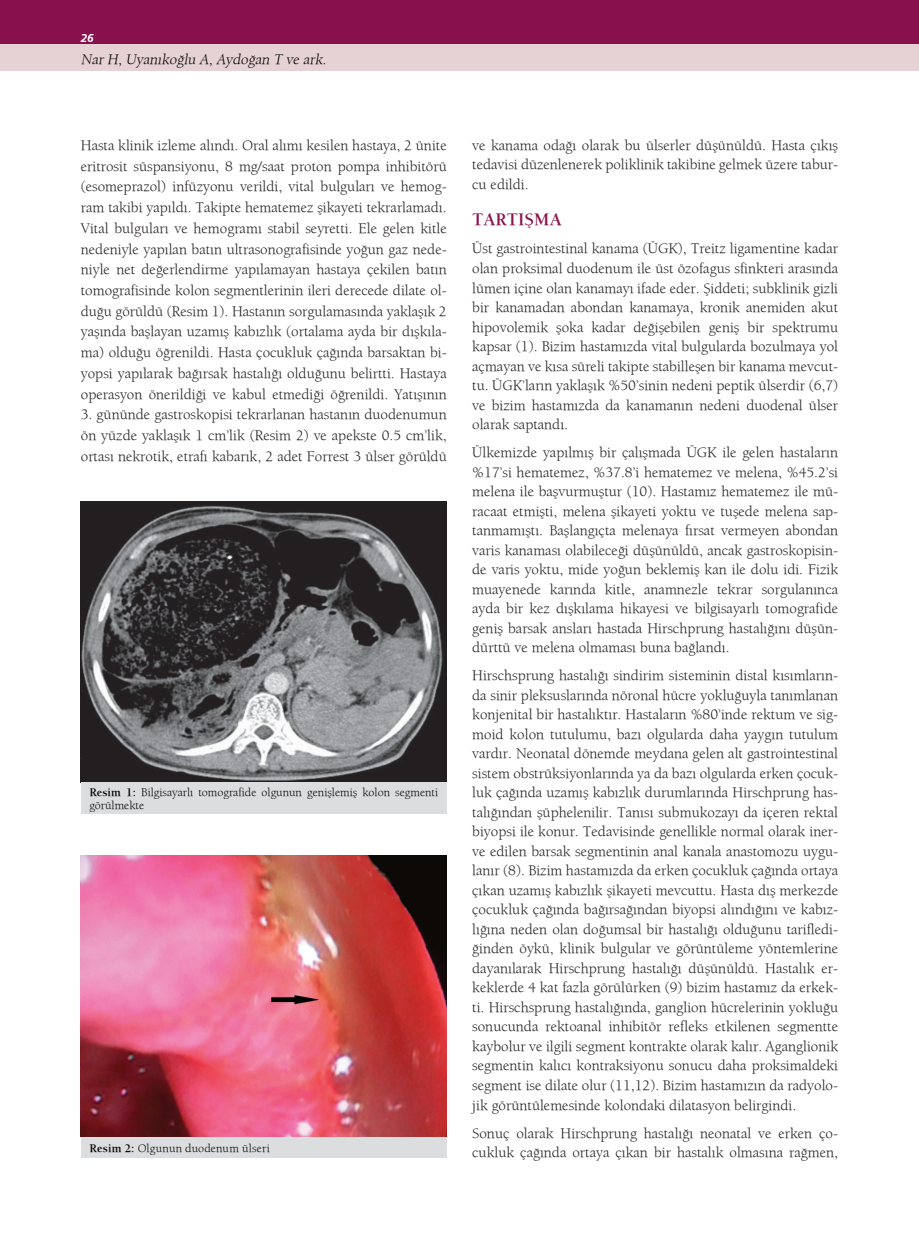
<style>
.page{position:relative;width:919px;height:1238px;background:#fff}
.page>*{position:absolute;margin:0;border:0;box-sizing:border-box;transform-origin:0 0}
.t1{font:700 18px "Berkeley";color:#88104c}
.t2{font:15px/19.5px "Berkeley";color:#231f20;text-align:justify}
.t3{font:italic 300 15px "Berkeley";color:#040503}
.t4{font:12px/13.5px "Berkeley";color:#040503}
.t5{font:italic 700 12px "Fruga Sans";color:#fff}
.s1{font-weight:700}
</style>
<div class="page">
<div style="left:0;top:0;width:918px;height:45px;background:#88104c"></div>
<div style="left:0;top:44px;width:918px;height:27px;background:#e6d1d5"></div>
<svg style="left:918px;top:44px;width:1px;height:27px"></svg>
<img style="left:81px;top:502px;width:365px;height:280px">
<div style="left:81px;top:782px;width:365px;height:31px;background:#dcdddf"></div>
<div style="left:81px;top:1136px;width:365px;height:21px;background:#dcdddf"></div>
<img style="left:81px;top:855px;width:365px;height:281px">
<p class="t5" style="left:81px;top:31px;width:14px">26</p>
<p class="t3" style="left:81px;top:50px;width:250px">NarH,Uyanıkoğlu A,Aydoğan T ve ark.</p>
<p class="t2" style="left:81px;top:135px;width:367px;line-height:20.7px">Hasta klinik izleme alındı. Oral alımı kesilen hastaya, 2 ünite eritrosit süspansiyonu, 8 mg/saat proton pompa inhibitörü (esomeprazol) infüzyonu verildi, vital bulguları ve hemog&shy;ram takibi yapıldı. Takipte hematemez şikayeti tekrarlamadı.<br>Vital bulguları ve hemogramı stabil seyretti. Ele gelen kitle nedeniyle yapılan batın ultrasonografisinde yoğun gaz nede&shy;niyle net değerlendirme yapılamayan hastaya çekilen batın tomografisinde kolon segmentlerinin ileri derecede dilate ol&shy;duğu görüldü (Resim 1). Hastanın sorgulamasında yaklaşık 2 yaşında başlayan uzamış kabızlık (ortalama ayda bir dışkıla&shy;ma) olduğu öğrenildi. Hasta çocukluk çağında barsaktan bi&shy;yopsi yapılarak bağırsak hastalığı olduğunu belirtti. Hastaya operasyon önerildiği ve kabul etmediği öğrenildi. Yatışının</p>
<p class="t2" style="left:81px;top:404px;width:367px;line-height:20.7px">3. gününde gastroskopisi tekrarlanan hastanın duodenumun ön yüzde yaklaşık 1 cm’lik (Resim 2) ve apekste 0.5 cm’lik, ortası nekrotik, etrafı kabarık, 2 adet Forrest 3 ülser görüldü</p>
<p class="t4" style="left:89px;top:784px;width:350px"><span class="s1">Resim 1:</span> Bilgisayarlı tomografide olgunun genişlemiş kolon segmenti görülmekte</p>
<p class="t4" style="left:89px;top:1141px;width:182px"><span class="s1">Resim 2:</span> Olgunun duodenum ülseri</p>
<p class="t2" style="left:472px;top:135px;width:367px">ve kanama odağı olarak bu ülserler düşünüldü. Hasta çıkış tedavisi düzenlenerek poliklinik takibine gelmek üzere tabur&shy;cu edildi.</p>
<p class="t1" style="left:472px;top:209px;width:91px">TARTIŞMA</p>
<p class="t2" style="left:472px;top:239px;width:367px">Üst gastrointestinal kanama (ÜGK), Treitz ligamentine kadar olan proksimal duodenum ile üst özofagus sfinkteri arasında lümen içine olan kanamayı ifade eder. Şiddeti; subklinik gizli bir kanamadan abondan kanamaya, kronik anemiden akut hipovolemik şoka kadar değişebilen geniş bir spektrumu kapsar (1). Bizim hastamızda vital bulgularda bozulmaya yol açmayan ve kısa süreli takipte stabilleşen bir kanama mevcut&shy;tu. ÜGK’ların yaklaşık %50’sinin nedeni peptik ülserdir (6,7) ve bizim hastamızda da kanamanın nedeni duodenal ülser olarak saptandı.</p>
<p class="t2" style="left:472px;top:442px;width:367px">Ülkemizde yapılmış bir çalışmada ÜGK ile gelen hastaların %17’si hematemez, %37.8’i hematemez ve melena, %45.2’si melena ile başvurmuştur (10). Hastamız hematemez ile mü&shy;racaat etmişti, melena şikayeti yoktu ve tuşede melena sap&shy;tanmamıştı. Başlangıçta melenaya fırsat vermeyen abondan varis kanaması olabileceği düşünüldü, ancak gastroskopisin&shy;de varis yoktu, mide yoğun beklemiş kan ile dolu idi. Fizik muayenede karında kitle, anamnezle tekrar sorgulanınca ayda bir kez dışkılama hikayesi ve bilgisayarlı tomografide geniş barsak ansları hastada Hirschprung hastalığını düşün&shy;dürttü ve melena olmaması buna bağlandı.</p>
<p class="t2" style="left:472px;top:665px;width:367px">Hirschsprung hastalığı sindirim sisteminin distal kısımların&shy;da sinir pleksuslarında nöronal hücre yokluğuyla tanımlanan konjenital bir hastalıktır. Hastaların %80’inde rektum ve sig&shy;moid kolon tutulumu, bazı olgularda daha yaygın tutulum vardır. Neonatal dönemde meydana gelen alt gastrointestinal sistem obstrüksiyonlarında ya da bazı olgularda erken çocuk&shy;luk çağında uzamış kabızlık durumlarında Hirschprung has&shy;talığından şüphelenilir. Tanısı submukozayı da içeren rektal biyopsi ile konur. Tedavisinde genellikle normal olarak iner&shy;ve edilen barsak segmentinin anal kanala anastomozu uygu&shy;lanır (8). Bizim hastamızda da erken çocukluk çağında ortaya çıkan uzamış kabızlık şikayeti mevcuttu. Hasta dış merkezde çocukluk çağında bağırsağından biyopsi alındığını ve kabız&shy;lığına neden olan doğumsal bir hastalığı olduğunu tarifledi&shy;ğinden öykü, klinik bulgular ve görüntüleme yöntemlerine dayanılarak Hirschprung hastalığı düşünüldü. Hastalık er&shy;keklerde 4 kat fazla görülürken (9) bizim hastamız da erkek&shy;ti. Hirschsprung hastalığında, ganglion hücrelerinin yokluğu sonucunda rektoanal inhibitör refleks etkilenen segmentte kaybolur ve ilgili segment kontrakte olarak kalır. Aganglionik segmentin kalıcı kontraksiyonu sonucu daha proksimaldeki segment ise dilate olur (11,12). Bizim hastamızın da radyolo&shy;jik görüntülemesinde kolondaki dilatasyon belirgindi.</p>
<p class="t2" style="left:472px;top:1122px;width:367px">Sonuç olarak Hirschprung hastalığı neonatal ve erken ço&shy;cukluk çağında ortaya çıkan bir hastalık olmasına rağmen,</p>
</div>
